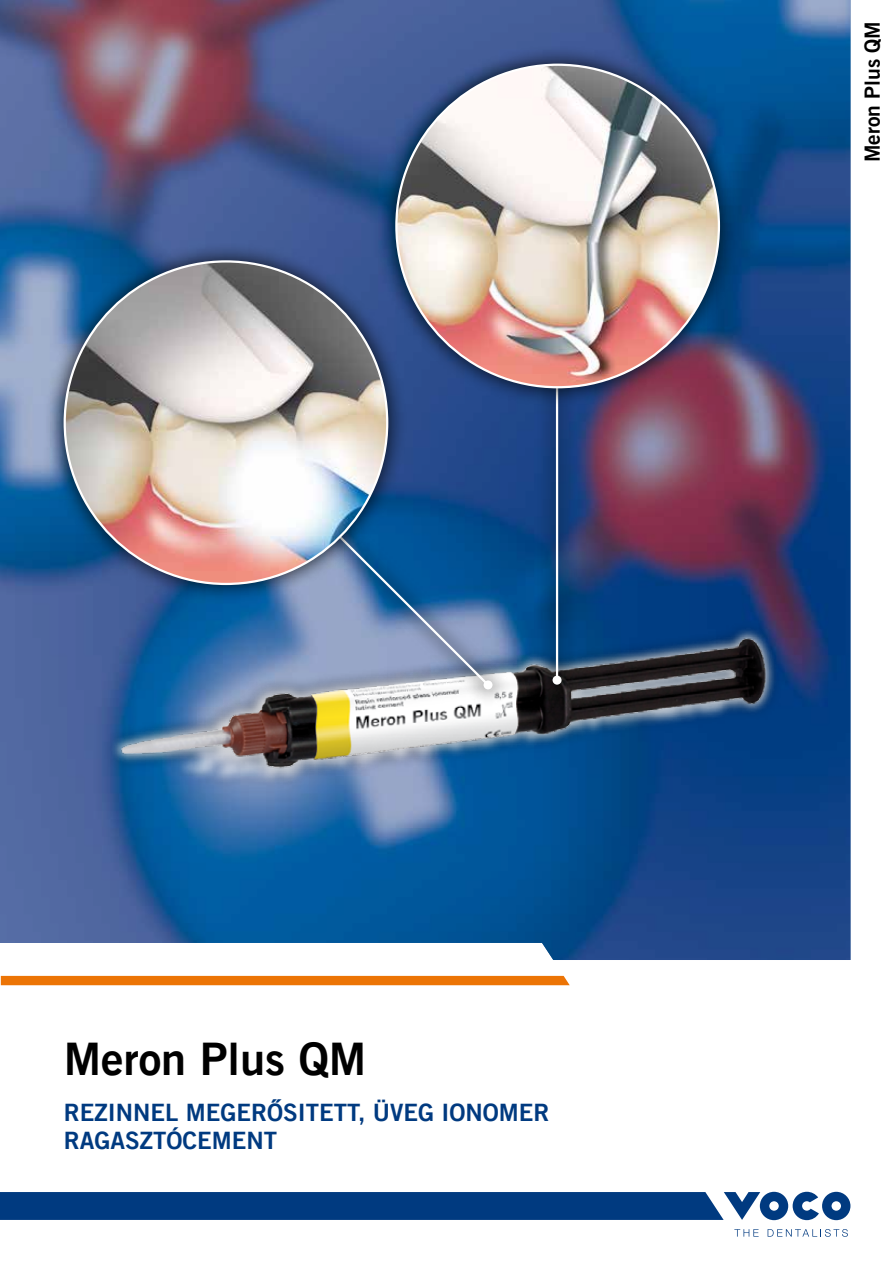
<style>
.page{position:relative;width:893px;height:1263px;background:#fff}
.page>*{position:absolute;margin:0;border:0;box-sizing:border-box;transform-origin:0 0}
.t1{font:45px "Trade Gothic LT Com Bd 2";color:#000}
.t2{font:24px/28.8px "Trade Gothic LT Com Bd 2";color:#003a80}
.t3{font:21px "Trade Gothic LT Com Bd 2";color:#000}
</style>
<div class="page">
<svg style="left:1px;top:976px;width:47px;height:9px"></svg>
<img style="left:0;top:0;width:850px;height:960px">
<img style="left:48px;top:492px;width:773px;height:494px">
<div style="left:208px;top:405px;width:302px;height:302px;background:#000;opacity:.75"></div>
<svg style="left:222px;top:419px;width:269px;height:269px;background:#4e76a9"></svg>
<div style="left:484px;top:680px;width:9px;height:9px;background:#fff;border-radius:50%"></div>
<div style="left:535px;top:208px;width:44px;height:494px;background:#000;opacity:.75"></div>
<hr style="left:556px;top:225px;width:2px;height:455px;background:#fff">
<div style="left:553px;top:676px;width:9px;height:9px;background:#fff;border-radius:50%"></div>
<div style="left:45px;top:242px;width:362px;height:362px;background:#000;opacity:.75"></div>
<img style="left:65px;top:261px;width:322px;height:323px;border-radius:161px">
<div style="left:377px;top:45px;width:362px;height:362px;background:#000;opacity:.75"></div>
<img style="left:396px;top:65px;width:323px;height:322px;border-radius:161px">
<svg style="left:0;top:1192px;width:850px;height:28px;background:#134889"></svg>
<svg style="left:734px;top:1229px;width:25px;height:7px"></svg>
<svg style="left:768px;top:1229px;width:80px;height:8px"></svg>
<p class="t3" style="left:859px;top:162px;width:143px;rotate:-90deg">MERON PLUS QM</p>
<h1 class="t1" style="left:64px;top:1031px;width:304px">MERON PLUS QM</h1>
<p class="t2" style="left:64px;top:1097px;width:453px">REZINNEL MEGERŐSITETT, ÜVEG IONOMER<br>RAGASZTÓCEME</p>
<p class="t2" style="left:246px;top:1126px;width:32px">NT</p>
</div>
